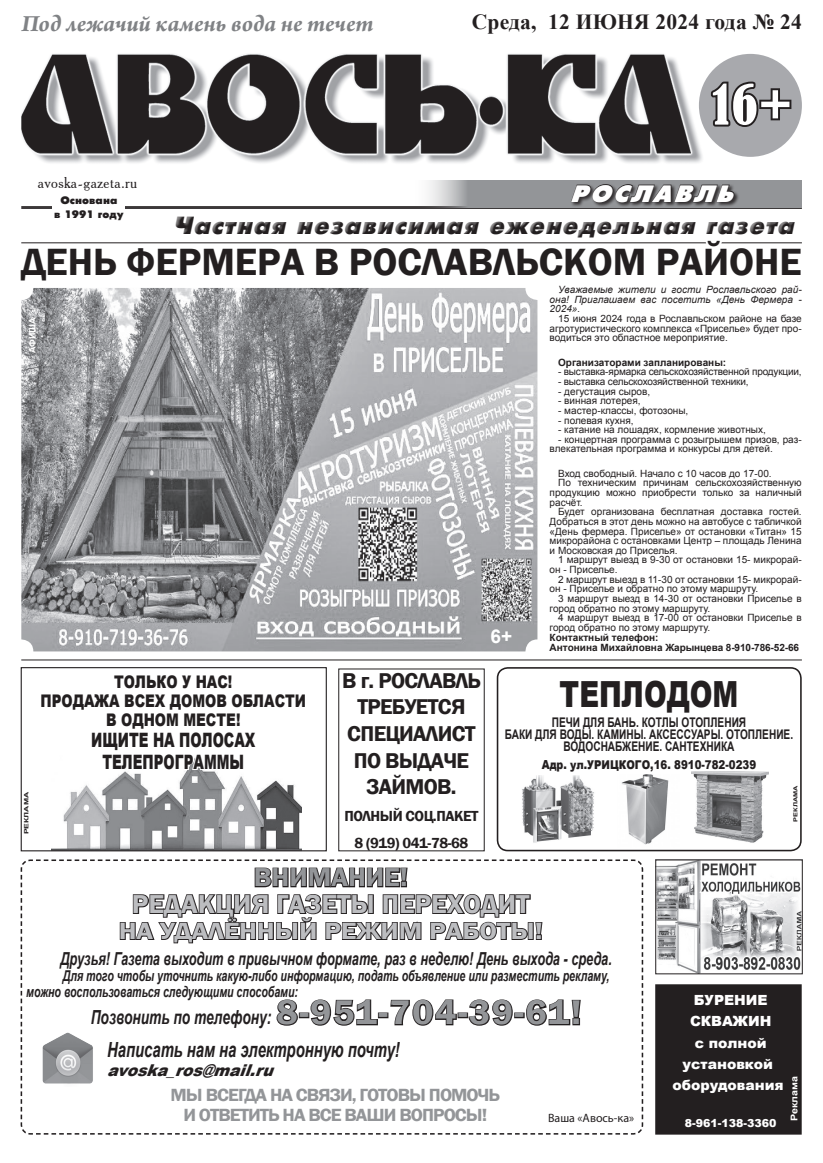
<style>
.page{position:relative;width:823px;height:1163px;background:#fff}
.page>*{position:absolute;margin:0;border:0;box-sizing:border-box;transform-origin:0 0}
.t1{font:condensed 51.8px "Bernard";color:#fff}
.Заголовок{font:600 39px "Franklin Gothic";color:#231f20}
.t2{font:900 36px "Arial";color:#231f20;scale:.76 1}
.основной{font:600 26.6px "Franklin Gothic";color:#bcbdc0}
.основной-2{font:600 26.6px "Franklin Gothic";color:#939598}
.t3{font:italic 24.7px "Futuris Extra C Bold";color:#231f20}
.t4{font:italic 700 24.5px "Arno Pro";color:#808285}
.основной-3{font:600 24.1px "Franklin Gothic";color:#bcbdc0;scale:1.14 1}
.t5{font:italic 23.5px "Futuris Extra C Bold";color:#fff}
.основной-4{font:600 22px "Franklin Gothic";letter-spacing:-.03em;color:#231f20}
.t6{font:700 21.5px "Times New Roman";letter-spacing:.01em;color:#231f20}
.Основной{font:italic 700 20.9px "Arial";color:#231f20;scale:.71 1}
.основной-5{font:900 19.8px "Arial";color:#231f20;scale:.68 1}
.Основной-2{font:italic 700 19.4px "Arial";color:#231f20;scale:.71 1}
.основной-6{font:700 19px "Arial";color:#fff}
.Основной-3{font:600 18.1px "Franklin Gothic";letter-spacing:-.05em;color:#939598;scale:1.05 1}
.Основной-4{font:italic 700 17.9px "Arial";color:#231f20;scale:.71 1}
.основной-7{font:900 17.4px "Arial";color:#231f20;scale:.78 1}
.Основной-5{font:italic 900 16.3px "Arial";color:#231f20;scale:.96 1}
.t7{font:15.7px "Academy";letter-spacing:.02em;color:#231f20}
.основной-8{font:600 15px "Franklin Gothic";letter-spacing:-.03em;color:#231f20}
.Основной-6{font:italic 700 14.9px "Arial";color:#231f20;scale:.71 1}
.основной-9{font:900 14px/21.3px "Arial";color:#fff;text-align:center}
.t8{font:700 13.3px/12px "Arial";color:#231f20;text-align:center;scale:.76 1}
.t9{font:900 12.1px "Arial";color:#231f20;scale:.84 1}
.Основной-7{font:12.1px "Myriad Pro";color:#231f20}
.основной-10{font:900 11px "Arial";color:#fff}
.t10{font:10.8px "Futuris Extra C Bold";letter-spacing:.01em;color:#231f20}
.Основной-8{font:10px/9.6px "Arial";color:#231f20}
.Жирный{font:700 10px "Arial";color:#231f20}
.Основной-9{font:10px "Arial";letter-spacing:-.02em;color:#231f20}
.Курсив{font:italic 10px/9.6px "Arial";color:#231f20;text-align:justify}
.основной-11{font:700 9.3px "Arial";color:#fff;scale:1.15 1}
.основной-12{font:700 9px "Arial";color:#fff}
.t11{font:700 5.9px "Arial";color:#231f20;scale:1.45 1}
.t12{font:700 5.6px "Arial";color:#231f20;scale:1.32 1}
.s1{font-size:12.5px}
.s2{font-family:"Franklin Gothic";font-weight:600;font-style:normal;font-size:35.2px;color:#939598}
</style>
<div class="page">
<hr style="left:21px;top:242px;width:780px;height:1px;background:#231f20">
<img style="left:21px;top:54px;width:681px;height:109px">
<hr style="left:21px;top:206px;width:780px;height:3px;background:#231f20">
<div style="left:52px;top:196px;width:73px;height:29px;background:#fff"></div>
<svg style="left:411px;top:180px;width:390px;height:27px;fill:#939598"></svg>
<div style="left:569px;top:183px;width:170px;height:24px;background:#231f20;opacity:.85"></div>
<svg style="left:569px;top:183px;width:165px;height:20px"></svg>
<div style="left:698px;top:54px;width:103px;height:103px;background:#a8a9ad;border-radius:50%"></div>
<svg style="left:710px;top:81px;width:82px;height:46px"></svg>
<img style="left:656px;top:861px;width:144px;height:111px">
<div style="left:496px;top:667px;width:305px;height:184px;border:2px solid #231f20;border-radius:10px"></div>
<img style="left:621px;top:774px;width:48px;height:71px">
<img style="left:522px;top:775px;width:72px;height:68px">
<img style="left:691px;top:771px;width:77px;height:72px">
<img style="left:52px;top:777px;width:249px;height:72px">
<div style="left:21px;top:667px;width:305px;height:184px;border:1px solid #231f20"></div>
<svg style="left:39px;top:668px;width:268px;height:109px"></svg>
<svg style="left:20px;top:859px;width:623px;height:275px"></svg>
<img style="left:41px;top:1029px;width:53px;height:57px">
<div style="left:655px;top:985px;width:145px;height:148px;background:#231f20"></div>
<div style="left:654px;top:984px;width:147px;height:150px;border:2px solid #231f20"></div>
<svg style="left:21px;top:242px;width:626px;height:2px"></svg>
<svg style="left:654px;top:242px;width:148px;height:2px"></svg>
<hr style="left:21px;top:659px;width:780px;height:1px;background:#231f20">
<img style="left:21px;top:288px;width:516px;height:363px">
<p class="t4" style="left:21px;top:9px;width:353px">Под лежачий камень вода не течет</p>
<p class="t6" style="left:471px;top:7px;width:331px">Среда, 12 ИЮНЯ 2024 года № 24</p>
<p class="t1" style="left:711px;top:75px;width:82px">16+</p>
<p class="t7" style="left:38px;top:172px;width:101px">avoska-gazeta.ru</p>
<p class="t10" style="left:60px;top:194px;width:59px">Основана</p>
<p class="t10" style="left:54px;top:208px;width:71px">в 1991 году</p>
<p class="t5" style="left:569px;top:181px;width:173px">РОСЛАВЛЬ</p>
<h3 class="t3" style="left:173px;top:212px;width:627px">Частная независимая еженедельная газета</h3>
<p class="Заголовок" style="left:21px;top:238px;width:781px">ДЕНЬ ФЕРМЕРА В РОСЛАВЛЬСКОМ РАЙОНЕ</p>
<p class="Курсив" style="left:549px;top:285px;width:253px;text-indent:9px">Уважаемые жители и гости Рославльского рай&shy;она! Приглашаем вас посетить «День Фермера - 2024».</p>
<p class="Основной-8" style="left:549px;top:314px;width:253px;text-align:justify;text-indent:9px">15 июня 2024 года в Рославльском районе на базе агротуристического комплекса «Приселье» будет про&shy;водиться это областное мероприятие.</p>
<p class="Жирный" style="left:558px;top:355px;width:169px">Организаторами запланированы:</p>
<p class="Основной-9" style="left:558px;top:365px;width:245px">- выставка-ярмарка сельскохозяйственной продукции,</p>
<p class="Основной-9" style="left:558px;top:375px;width:192px">- выставка сельскохозяйственной техники,</p>
<p class="Основной-8" style="left:558px;top:386px;width:93px">- дегустация сыров,</p>
<p class="Основной-8" style="left:558px;top:396px;width:84px">- винная лотерея,</p>
<p class="Основной-8" style="left:558px;top:405px;width:132px">- мастер-классы, фотозоны,</p>
<p class="Основной-8" style="left:558px;top:415px;width:77px">- полевая кухня,</p>
<p class="Основной-8" style="left:558px;top:425px;width:209px">- катание на лошадях, кормление животных,</p>
<p class="Основной-8" style="left:549px;top:434px;width:253px;text-indent:9px">- концертная программа с розыгрышем призов, раз&shy;влекательная программа и конкурсы для детей.</p>
<p class="Основной-8" style="left:558px;top:468px;width:215px">Вход свободный. Начало с 10 часов до 17-00.</p>
<p class="Основной-8" style="left:549px;top:478px;width:253px;text-align:justify;text-indent:9px">По техническим причинам сельскохозяйственную продукцию можно приобрести только за наличный расчёт.</p>
<p class="Основной-8" style="left:549px;top:507px;width:253px;text-align:justify;text-indent:9px">Будет организована бесплатная доставка гостей.<br>Добраться в этот день можно на автобусе с табличкой «День фермера. Приселье» от остановки «Титан» 15 микрорайона с остановками Центр – площадь Ленина и Московская до Приселья.</p>
<p class="Основной-8" style="left:549px;top:555px;width:253px;text-indent:9px">1 маршрут выезд в 9-30 от остановки 15- микрорай&shy;он - Приселье.</p>
<p class="Основной-8" style="left:549px;top:574px;width:253px;text-indent:9px">2 маршрут выезд в 11-30 от остановки 15- микрорай&shy;он - Приселье и обратно по этому маршруту.</p>
<p class="Основной-8" style="left:549px;top:593px;width:253px;text-indent:9px">3 маршрут выезд в 14-30 от остановки Приселье в город обратно по этому маршруту.</p>
<p class="Основной-8" style="left:549px;top:613px;width:253px;text-indent:9px">4 маршрут выезд в 17-00 от остановки Приселье в город обратно по этому маршруту.</p>
<p class="Жирный" style="left:549px;top:631px;width:110px">Контактный телефон:</p>
<p class="Жирный" style="left:549px;top:641px;width:251px">Антонина Михайловна Жарынцева 8-910-786-52-66</p>
<p class="основной-4" style="left:342px;top:666px;width:140px">В г. РОСЛАВЛЬ</p>
<p class="основной-4" style="left:357px;top:693px;width:110px">ТРЕБУЕТСЯ</p>
<p class="основной-4" style="left:347px;top:720px;width:130px">СПЕЦИАЛИСТ</p>
<p class="основной-4" style="left:353px;top:746px;width:117px">ПО ВЫДАЧЕ</p>
<p class="основной-4" style="left:366px;top:773px;width:91px">ЗАЙМОВ.</p>
<p class="основной-8" style="left:344px;top:806px;width:135px">ПОЛНЫЙ СОЦ.ПАКЕТ</p>
<p class="основной-8" style="left:354px;top:833px;width:115px">8 (919) 041-78-68</p>
<p class="основной-12" style="left:26px;top:353px;width:38px;rotate:-90deg">АФИША</p>
<p class="основной-6" style="left:490px;top:623px;width:23px">6+</p>
<p class="основной-7" style="left:114px;top:668px;width:153px">ТОЛЬКО У НАС!</p>
<p class="основной-7" style="left:40px;top:687px;width:342px">ПРОДАЖА ВСЕХ ДОМОВ ОБЛАСТИ</p>
<p class="основной-7" style="left:106px;top:706px;width:174px">В ОДНОМ МЕСТЕ!</p>
<p class="основной-5" style="left:91px;top:725px;width:243px">ИЩИТЕ НА ПОЛОСАХ</p>
<p class="основной-5" style="left:102px;top:747px;width:210px">ТЕЛЕПРОГРАММЫ</p>
<p class="t2" style="left:559px;top:667px;width:236px">ТЕПЛОДОМ</p>
<p class="t8" style="left:551px;top:716px;width:257px">ПЕЧИ ДЛЯ БАНЬ. КОТЛЫ ОТОПЛЕНИЯ</p>
<p class="t8" style="left:504px;top:728px;width:380px">БАКИ ДЛЯ ВОДЫ. КАМИНЫ. АКСЕССУАРЫ. ОТОПЛЕНИЕ.<br>ВОДОСНАБЖЕНИЕ. САНТЕХНИКА</p>
<p class="t9" style="left:541px;top:755px;width:256px"><span class="s1">Адр.</span> ул.УРИЦКОГО,16. 8910-782-0239</p>
<p class="t12" style="left:791px;top:821px;width:29px;rotate:-90deg">РЕКЛАМА</p>
<p class="t11" style="left:22px;top:834px;width:31px;rotate:-90deg">РЕКЛАМА</p>
<p class="основной-2" style="left:253px;top:860px;width:156px">ВНИМАНИЕ!</p>
<p class="основной" style="left:132px;top:887px;width:399px">РЕДАКЦИЯ ГАЗЕТЫ ПЕРЕХОДИТ</p>
<p class="основной-3" style="left:119px;top:916px;width:373px">НА УДАЛЁННЫЙ РЕЖИМ РАБОТЫ!</p>
<p class="Основной-4" style="left:60px;top:946px;width:777px">Друзья! Газета выходит в привычном формате, раз в неделю! День выхода - среда.</p>
<p class="Основной-6" style="left:63px;top:965px;width:771px">Для того чтобы уточнить какую-либо информацию, подать объявление или разместить рекламу,</p>
<p class="Основной-6" style="left:26px;top:981px;width:384px">можно воспользоваться следующими способами:</p>
<p class="Основной-2" style="left:91px;top:1004px;width:692px">Позвонить по телефону: <span class="s2">8-951-704-39-61!</span></p>
<p class="Основной" style="left:107px;top:1035px;width:413px">Написать нам на электронную почту!</p>
<p class="Основной-5" style="left:107px;top:1058px;width:182px">avoska_ros@mail.ru</p>
<p class="Основной-3" style="left:170px;top:1083px;width:315px">МЫ ВСЕГДА НА СВЯЗИ, ГОТОВЫ ПОМОЧЬ</p>
<p class="Основной-3" style="left:183px;top:1103px;width:291px">И ОТВЕТИТЬ НА ВСЕ ВАШИ ВОПРОСЫ!</p>
<p class="Основной-7" style="left:547px;top:1109px;width:88px">Ваша «Авось-ка»</p>
<p class="основной-9" style="left:693px;top:988px;width:75px">БУРЕНИЕ</p>
<p class="основной-9" style="left:689px;top:1010px;width:83px">СКВАЖИН</p>
<p class="основной-9" style="left:672px;top:1031px;width:113px">с полной установкой оборудования</p>
<p class="основной-10" style="left:684px;top:1115px;width:93px">8-961-138-3360</p>
<p class="основной-11" style="left:787px;top:1121px;width:41px;rotate:-90deg">Реклама</p>
</div>
